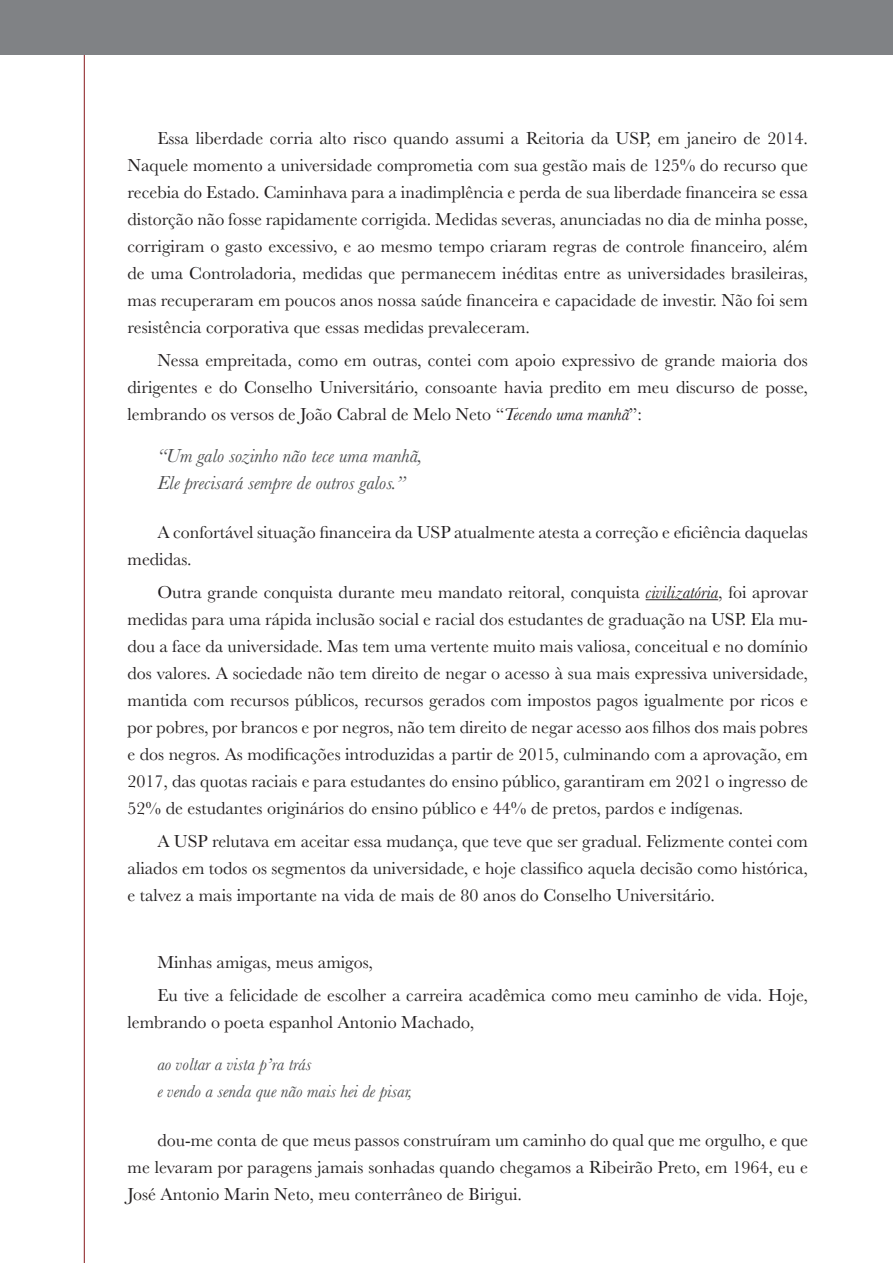
<style>
.page{position:relative;width:893px;height:1263px;background:#fff}
.page>*{position:absolute;margin:0;border:0;box-sizing:border-box;transform-origin:0 0}
.t1{font:italic 19.5px/27px "Baskerville";color:#4b4c4d}
.t2{font:18px/27px "Baskerville";color:#231f20;text-align:justify}
.t3{font:italic 18px/27px "Baskerville";color:#4b4c4d}
.s1{font-style:italic}
</style>
<div class="page">
<hr style="left:84px;top:0;width:1px;height:1263px;background:#88181b">
<div style="left:1px;top:0;width:891px;height:54px;background:#808285"></div>
<hr style="left:646px;top:599px;width:72px;height:1px;background:#231f20">
<p class="t2" style="left:128px;top:125px;width:682px;text-indent:30px">Essa liberdade corria alto risco quando assumi a Reitoria da USP, em janeiro de 2014.<br>Naquele momento a universidade comprometia com sua gestão mais de 125% do recurso que recebia do Estado. Caminhava para a inadimplência e perda de sua liberdade financeira se essa distorção não fosse rapidamente corrigida. Medidas severas, anunciadas no dia de minha posse, corrigiram o gasto excessivo, e ao mesmo tempo criaram regras de controle financeiro, além de uma Controladoria, medidas que permanecem inéditas entre as universidades brasileiras, mas recuperaram em poucos anos nossa saúde financeira e capacidade de investir. Não foi sem resistência corporativa que essas medidas prevaleceram.</p>
<p class="t2" style="left:128px;top:347px;width:682px;text-indent:30px">Nessa empreitada, como em outras, contei com apoio expressivo de grande maioria dos dirigentes e do Conselho Universitário, consoante havia predito em meu discurso de posse, lembrando os versos de João Cabral de Melo Neto “<span class="s1">Tecendo uma manhã</span>”:</p>
<p class="t1" style="left:157px;top:442px;width:267px">“Um galo sozinho não tece uma manhã,<br>Ele precisará sempre de outros galos.”</p>
<p class="t2" style="left:128px;top:518px;width:682px;text-indent:30px">A confortável situação financeira da USP atualmente atesta a correção e eficiência daquelas medidas.</p>
<p class="t2" style="left:128px;top:579px;width:682px;text-indent:30px">Outra grande conquista durante meu mandato reitoral, conquista <span class="s1">civilizatória</span>, foi aprovar medidas para uma rápida inclusão social e racial dos estudantes de graduação na USP. Ela mu&shy;dou a face da universidade. Mas tem uma vertente muito mais valiosa, conceitual e no domínio dos valores. A sociedade não tem direito de negar o acesso à sua mais expressiva universidade, mantida com recursos públicos, recursos gerados com impostos pagos igualmente por ricos e por pobres, por brancos e por negros, não tem direito de negar acesso aos filhos dos mais pobres e dos negros. As modificações introduzidas a partir de 2015, culminando com a aprovação, em 2017, das quotas raciais e para estudantes do ensino público, garantiram em 2021 o ingresso de 52% de estudantes originários do ensino público e 44% de pretos, pardos e indígenas.</p>
<p class="t2" style="left:128px;top:828px;width:682px;text-indent:30px">A USP relutava em aceitar essa mudança, que teve que ser gradual. Felizmente contei com aliados em todos os segmentos da universidade, e hoje classifico aquela decisão como histórica, e talvez a mais importante na vida de mais de 80 anos do Conselho Universitário.</p>
<p class="t2" style="left:157px;top:946px;width:652px;line-height:33.3px">Minhas amigas, meus amigos,<br>Eu tive a felicidade de escolher a carreira acadêmica como meu caminho de vida. Hoje,</p>
<p class="t2" style="left:128px;top:1009px;width:348px">lembrando o poeta espanhol Antonio Machado,</p>
<p class="t3" style="left:157px;top:1051px;width:257px">ao voltar a vista p’ra trás<br>e vendo a senda que não mais hei de pisar,</p>
<p class="t2" style="left:128px;top:1127px;width:682px;text-indent:30px">dou-me conta de que meus passos construíram um caminho do qual que me orgulho, e que me levaram por paragens jamais sonhadas quando chegamos a Ribeirão Preto, em 1964, eu e José Antonio Marin Neto, meu conterrâneo de Birigui.</p>
</div>
